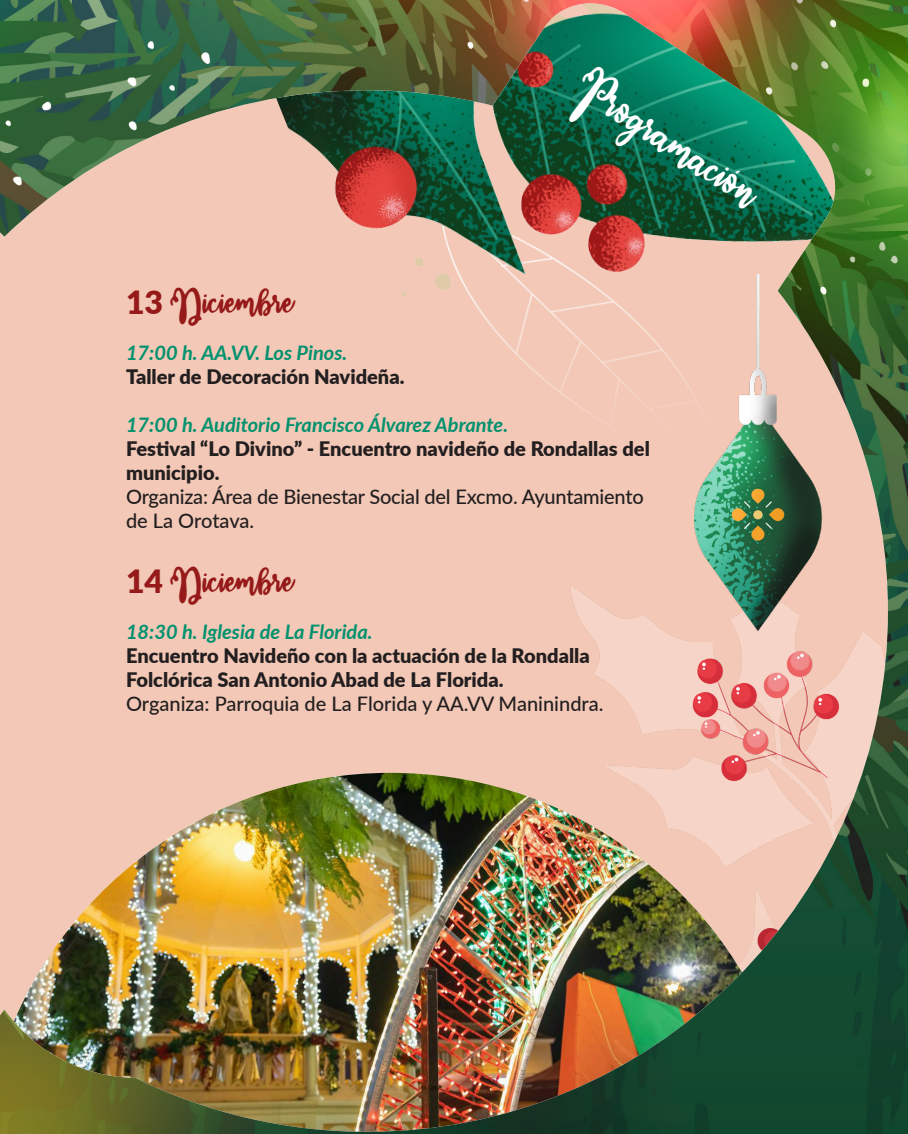
<style>
.page{position:relative;width:908px;height:1134px;background:#fff}
.page>*{position:absolute;margin:0;border:0;box-sizing:border-box;transform-origin:0 0}
.t1{font:26.6px "Calligraphy Stye";color:#fff}
.t2{font:22px "Calligraphy Stye";color:#961a19}
.t3{font:900 20px/24px "Lato";color:#231f20}
.t4{font:500 20px/24px "Lato";letter-spacing:-.01em;color:#231f20}
.t5{font:italic 700 20px "Lato";color:#00916e}
.s1{font-family:"Lato";font-weight:900;font-size:32px}
</style>
<div class="page">
<img style="left:0;top:0;width:907px;height:1134px">
<h1 class="t1" style="left:586px;top:72px;width:210px;rotate:33deg">Programación</h1>
<p class="t2" style="left:126px;top:292px;width:169px"><span class="s1">13</span> Diciembre</p>
<p class="t5" style="left:126px;top:338px;width:223px">17:00 h. AA.VV. Los Pinos.</p>
<p class="t3" style="left:126px;top:364px;width:280px">Taller de Decoración Navideña.</p>
<p class="t5" style="left:126px;top:410px;width:383px">17:00 h. Auditorio Francisco Álvarez Abrante.</p>
<p class="t3" style="left:126px;top:436px;width:525px">Festival “Lo Divino” - Encuentro navideño de Rondallas del municipio.</p>
<p class="t4" style="left:126px;top:484px;width:519px">Organiza: Área de Bienestar Social del Excmo. Ayuntamiento de La Orotava.</p>
<p class="t2" style="left:126px;top:570px;width:169px"><span class="s1">14</span> Diciembre</p>
<p class="t5" style="left:126px;top:617px;width:248px">18:30 h. Iglesia de La Florida.</p>
<p class="t3" style="left:126px;top:643px;width:465px">Encuentro Navideño con la actuación de la Rondalla</p>
<p class="t3" style="left:126px;top:667px;width:379px">Folclórica San Antonio Abad de La Florida.</p>
<p class="t4" style="left:126px;top:691px;width:479px">Organiza: Parroquia de La Florida y AA.VV Maninindra.</p>
</div>
